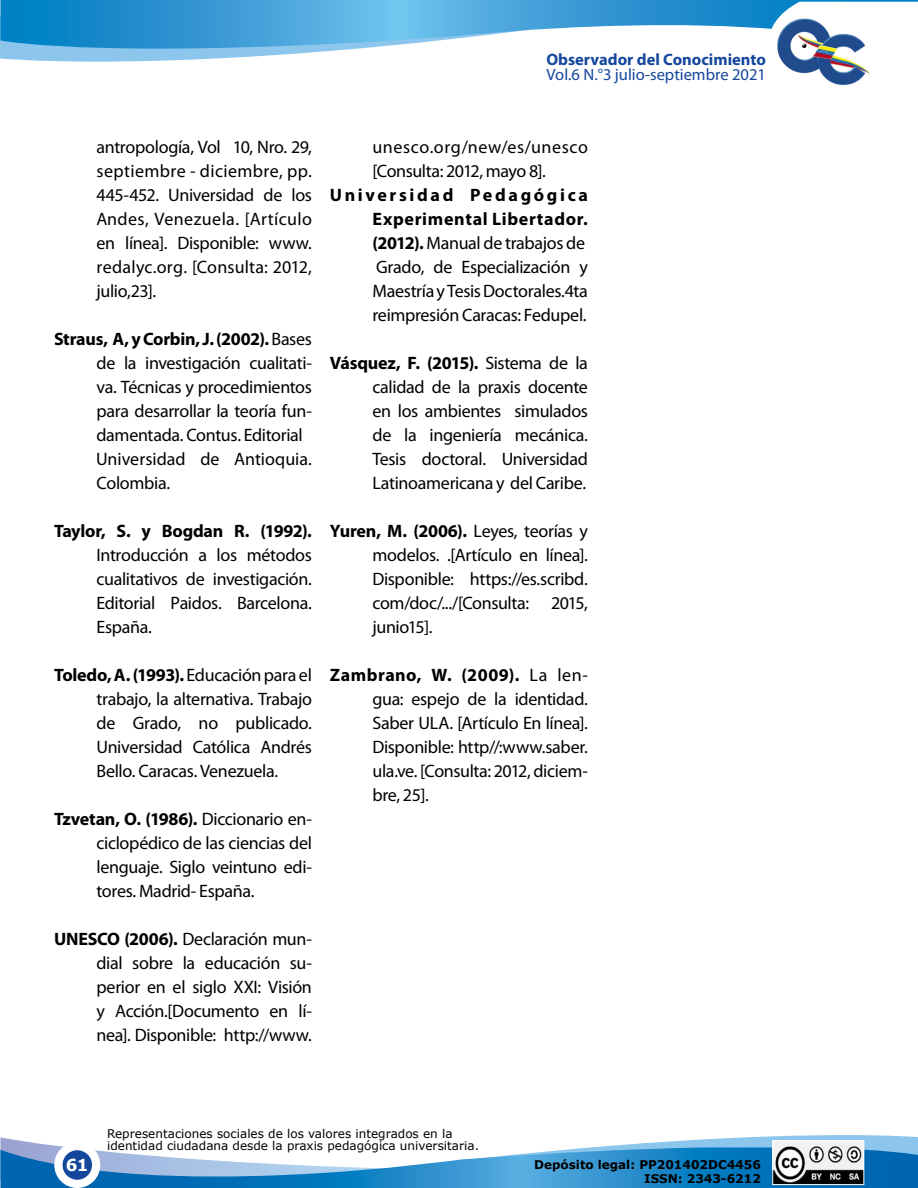
<style>
.page{position:relative;width:918px;height:1188px;background:#fff}
.page>*{position:absolute;margin:0;border:0;box-sizing:border-box;transform-origin:0 0}
.t1{font:18px/24px "Myriad Pro";letter-spacing:-.02em;color:#000;text-align:justify}
.t2{font:18px/24px "Myriad Pro";letter-spacing:.025em;color:#000}
.t3{font:700 18px "Myriad Pro";letter-spacing:-.015em;color:#000}
.t4{font:16.5px "Myriad Pro";color:#14479c}
.t5{font:700 16.5px "Myriad Pro";color:#14479c}
.t6{font:700 16.5px "Verdana";color:#fff}
.t7{font:12px/12px "Verdana";color:#000}
.t8{font:700 12px/14.4px "Verdana";color:#000;text-align:right}
.s1{font-weight:700}
</style>
<div class="page">
<svg style="left:0;top:1135px;width:918px;height:53px"></svg>
<svg style="left:0;top:0;width:918px;height:61px"></svg>
<svg style="left:753px;top:2px;width:165px;height:73px"></svg>
<div style="left:54px;top:1142px;width:46px;height:46px;background:#fff;border-radius:50%"></div>
<div style="left:63px;top:1150px;width:29px;height:30px;background:#14479c;border-radius:50%"></div>
<img style="left:775px;top:17px;width:95px;height:69px">
<img style="left:775px;top:1143px;width:87px;height:40px">
<div style="left:773px;top:1141px;width:91px;height:44px;border:1px solid #fff"></div>
<p class="t5" style="left:546px;top:48px;width:221px">Observador del Conocimiento</p>
<p class="t4" style="left:547px;top:64px;width:221px">Vol.6 N.°3 julio-septiembre 2021</p>
<p class="t1" style="left:97px;top:135px;width:217px">antropología, Vol 10, Nro. 29, septiembre - diciembre, pp.<br>445-452. Universidad de los Andes, Venezuela. [Artículo en línea]. Disponible: www. redalyc.org. [Consulta: 2012, julio,23].</p>
<p class="t1" style="left:96px;top:327px;width:218px;text-align:left;text-indent:-42px"><span class="s1">Straus, A, y Corbin, J. (2002).</span> Bases de la investigación cualitati&shy;va. Técnicas y procedimientos para desarrollar la teoría fun&shy;damentada. Contus. Editorial<br>Universidad de Antioquia.<br>Colombia.</p>
<p class="t3" style="left:54px;top:519px;width:259px">Taylor, S. y Bogdan R. (1992).</p>
<p class="t1" style="left:97px;top:543px;width:217px">Introducción a los métodos cualitativos de investigación.<br>Editorial Paidos. Barcelona.<br>España.</p>
<p class="t1" style="left:97px;top:663px;width:217px;text-indent:-43px"><span class="s1">Toledo, A. (1993).</span> Educación para el trabajo, la alternativa. Trabajo de Grado, no publicado.<br>Universidad Católica Andrés Bello. Caracas. Venezuela.</p>
<p class="t1" style="left:97px;top:807px;width:217px;text-indent:-43px"><span class="s1">Tzvetan, O. (1986).</span> Diccionario en&shy;ciclopédico de las ciencias del lenguaje. Siglo veintuno edi&shy;tores. Madrid- España.</p>
<p class="t1" style="left:97px;top:927px;width:217px;text-indent:-43px"><span class="s1">UNESCO (2006).</span> Declaración mun&shy;dial sobre la educación su&shy;perior en el siglo XXI: Visión y Acción.[Documento en lí&shy;nea]. Disponible: http://www.</p>
<p class="t2" style="left:373px;top:135px;width:217px">unesco.org/new/es/unesco [Consulta: 2012, mayo 8].</p>
<p class="t1" style="left:372px;top:183px;width:217px;text-align:left;text-indent:-42px"><span class="s1">Universidad Pedagógica<br>Experimental Libertador. (2012).</span> Manual de trabajos de<br>Grado, de Especialización y<br>Maestría y Tesis Doctorales.4ta reimpresión Caracas: Fedupel.</p>
<p class="t1" style="left:372px;top:351px;width:217px;text-indent:-43px"><span class="s1">Vásquez, F. (2015).</span> Sistema de la calidad de la praxis docente en los ambientes simulados de la ingeniería mecánica.<br>Tesis doctoral. Universidad Latinoamericana y del Caribe.</p>
<p class="t1" style="left:372px;top:518px;width:217px;text-indent:-43px"><span class="s1">Yuren, M. (2006).</span> Leyes, teorías y modelos. .[Artículo en línea].<br>Disponible: https://es.scribd. com/doc/.../[Consulta: 2015, junio15].</p>
<p class="t1" style="left:372px;top:662px;width:217px;text-indent:-43px"><span class="s1">Zambrano, W. (2009).</span> La len&shy;gua: espejo de la identidad.<br>Saber ULA. [Artículo En línea].<br>Disponible: http//:www.saber. ula.ve. [Consulta: 2012, diciem&shy;bre, 25].</p>
<p class="t7" style="left:107px;top:1128px;width:374px">Representaciones sociales de los valores integrados en la identidad ciudadana desde la praxis pedagógica universitaria.</p>
<p class="t6" style="left:66px;top:1154px;width:24px">61</p>
<p class="t8" style="left:534px;top:1157px;width:228px">Depósito legal: PP201402DC4456<br>ISSN: 2343-6212</p>
</div>
